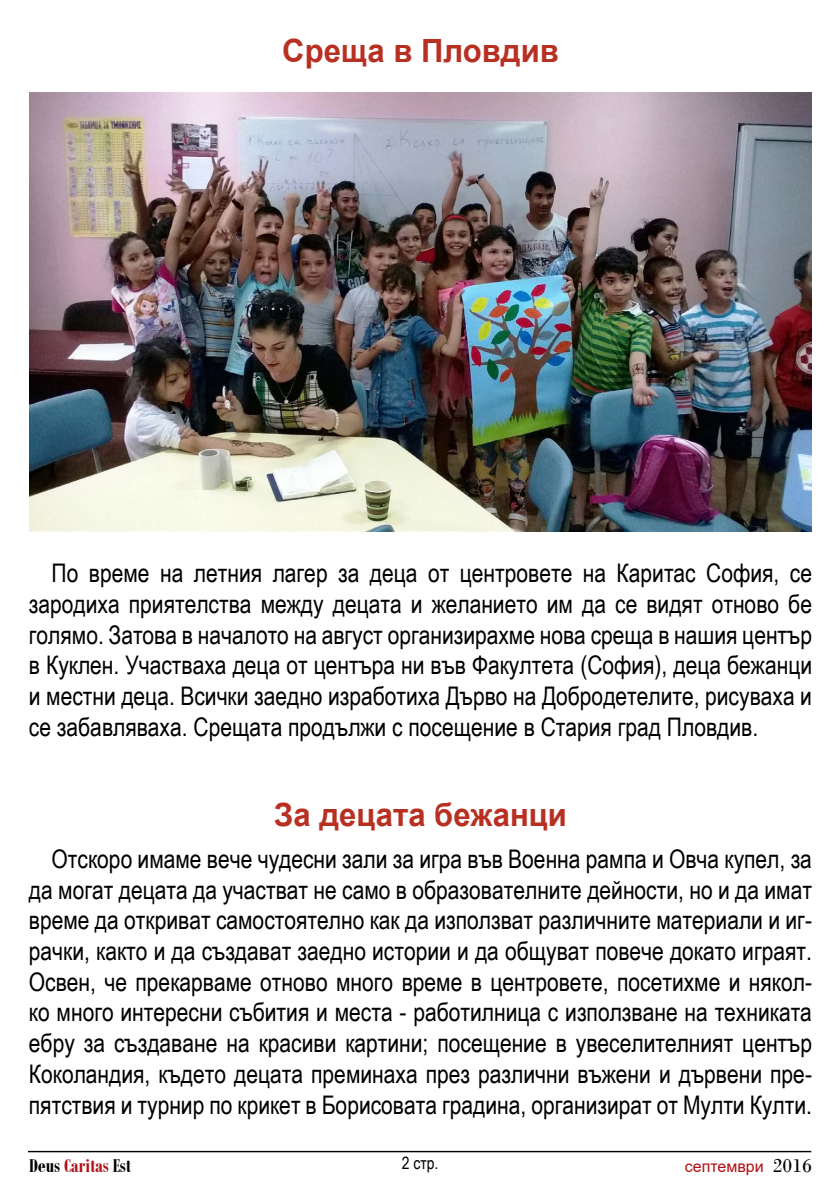
<style>
.page{position:relative;width:840px;height:1191px;background:#fff}
.page>*{position:absolute;margin:0;border:0;box-sizing:border-box;transform-origin:0 0}
.t1{font:700 32px "Arial";color:#b83022}
.t2{font:25.6px/30.8px "Arial Narrow";color:#000;text-align:justify}
.t3{font:700 20px "Bodoni MT Condensed";color:#000}
.t4{font:17px "Arial Narrow";color:#000}
.t5{font:16px "Arial";color:#b11116}
.s1{color:#b11116}
.s2{font-family:"Bodoni";font-size:20px;color:#000}
</style>
<div class="page">
<hr style="left:28px;top:1150px;width:782px;height:2px;background:#000">
<img style="left:30px;top:92px;width:781px;height:439px">
<p class="t1" style="left:282px;top:28px;width:278px">Среща в Пловдив</p>
<p class="t2" style="left:29px;top:557px;width:784px;text-indent:23px">По време на летния лагер за деца от центровете на Каритас София, се зародиха приятелства между децата и желанието им да се видят отново бе голямо. Затова в началото на август организирахме нова среща в нашия център в Куклен. Участваха деца от центъра ни във Факултета (София), деца бежанци и местни деца. Всички заедно изработиха Дърво на Добродетелите, рисуваха и се забавляваха. Срещата продължи с посещение в Стария град Пловдив.</p>
<p class="t1" style="left:274px;top:792px;width:294px">За децата бежанци</p>
<p class="t2" style="left:29px;top:842px;width:784px;text-indent:23px">Отскоро имаме вече чудесни зали за игра във Военна рампа и Овча купел, за да могат децата да участват не само в образователните дейности, но и да имат време да откриват самостоятелно как да използват различните материали и иг&shy;рачки, както и да създават заедно истории и да общуват повече докато играят.<br>Освен, че прекарваме отново много време в центровете, посетихме и някол&shy;ко много интересни събития и места - работилница с използване на техниката ебру за създаване на красиви картини; посещение в увеселителният център Коколандия, където децата преминаха през различни въжени и дървени пре&shy;пятствия и турнир по крикет в Борисовата градина, организират от Мулти Култи.</p>
<p class="t3" style="left:29px;top:1153px;width:103px">Deus <span class="s1">Caritas</span> Est</p>
<p class="t4" style="left:401px;top:1150px;width:38px">2 стр.</p>
<p class="t5" style="left:684px;top:1155px;width:129px">септември <span class="s2">2016</span></p>
</div>
